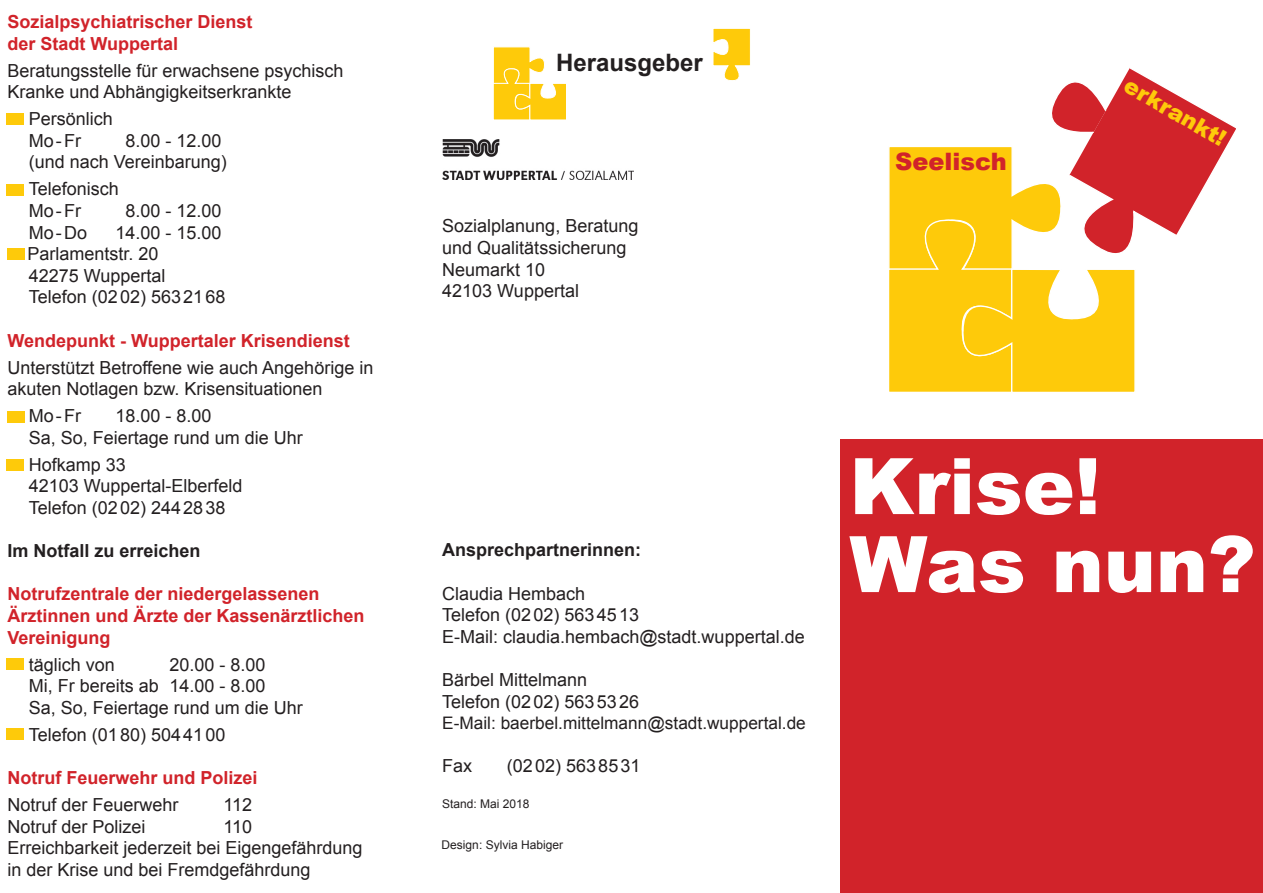
<style>
.page{position:relative;width:1263px;height:893px;background:#fff}
.page>*{position:absolute;margin:0;border:0;box-sizing:border-box;transform-origin:0 0}
.t1{font:900 78px "Arial";color:#fff}
.t2{font:700 24px "Arial";color:#231f20}
.t3{font:900 24px "Arial";color:#d1232a}
.t4{font:900 22.5px "Arial";color:#feca0a}
.t5{font:18px/21.6px "Arial";color:#231f20}
.t6{font:700 18px/21.6px "Arial";color:#d1232a}
.t7{font:700 18px "Arial";color:#231f20}
.t8{font:17.25px "Arial";color:#231f20}
.t9{font:12px "Arial";color:#231f20}
</style>
<div class="page">
<div style="left:8px;top:248px;width:17px;height:11px;background:#feca0a"></div>
<div style="left:7px;top:459px;width:17px;height:11px;background:#feca0a"></div>
<div style="left:8px;top:411px;width:17px;height:11px;background:#feca0a"></div>
<img style="left:442px;top:139px;width:191px;height:40px">
<svg style="left:493px;top:47px;width:73px;height:73px"></svg>
<svg style="left:713px;top:28px;width:37px;height:53px"></svg>
<div style="left:841px;top:439px;width:422px;height:454px;background:#d1232a"></div>
<svg style="left:889px;top:68px;width:347px;height:324px"></svg>
<div style="left:7px;top:184px;width:17px;height:12px;background:#feca0a"></div>
<div style="left:7px;top:113px;width:17px;height:11px;background:#feca0a"></div>
<div style="left:7px;top:729px;width:17px;height:11px;background:#feca0a"></div>
<div style="left:7px;top:658px;width:17px;height:12px;background:#feca0a"></div>
<p class="t6" style="left:7px;top:11px;width:247px">Sozialpsychiatrischer Dienst</p>
<p class="t6" style="left:7px;top:33px;width:172px">der Stadt Wuppertal</p>
<p class="t5" style="left:7px;top:60px;width:338px">Beratungsstelle für erwachsene psychisch<br>Kranke und Abhängigkeitserkrankte</p>
<p class="t5" style="left:29px;top:108px;width:86px">Persönlich</p>
<p class="t5" style="left:29px;top:130px;width:54px">Mo-Fr</p>
<p class="t5" style="left:125px;top:130px;width:98px">8.00 - 12.00</p>
<p class="t5" style="left:29px;top:151px;width:200px">(und nach Vereinbarung)</p>
<p class="t5" style="left:29px;top:178px;width:92px">Telefonisch</p>
<p class="t5" style="left:29px;top:200px;width:54px">Mo-Fr</p>
<p class="t5" style="left:125px;top:200px;width:98px">8.00 - 12.00</p>
<p class="t5" style="left:29px;top:222px;width:60px">Mo-Do</p>
<p class="t5" style="left:115px;top:222px;width:108px">14.00 - 15.00</p>
<p class="t5" style="left:27px;top:243px;width:133px">Parlamentstr. 20</p>
<p class="t5" style="left:29px;top:265px;width:138px">42275 Wuppertal</p>
<p class="t5" style="left:29px;top:286px;width:198px">Telefon (0202) 5632168</p>
<p class="t6" style="left:7px;top:330px;width:344px">Wendepunkt - Wuppertaler Krisendienst</p>
<p class="t5" style="left:7px;top:357px;width:367px">Unterstützt Betroffene wie auch Angehörige in akuten Notlagen bzw. Krisensituationen</p>
<p class="t5" style="left:29px;top:405px;width:54px">Mo-Fr</p>
<p class="t5" style="left:115px;top:405px;width:98px">18.00 - 8.00</p>
<p class="t5" style="left:29px;top:427px;width:276px">Sa, So, Feiertage rund um die Uhr</p>
<p class="t5" style="left:29px;top:454px;width:99px">Hofkamp 33</p>
<p class="t5" style="left:29px;top:475px;width:215px">42103 Wuppertal-Elberfeld</p>
<p class="t5" style="left:29px;top:497px;width:198px">Telefon (0202) 2442838</p>
<p class="t7" style="left:7px;top:539px;width:195px">Im Notfall zu erreichen</p>
<p class="t6" style="left:7px;top:584px;width:314px">Notrufzentrale der niedergelassenen</p>
<p class="t6" style="left:7px;top:605px;width:359px">Ärztinnen und Ärzte der Kassenärztlichen<br>Vereinigung</p>
<p class="t5" style="left:29px;top:654px;width:88px">täglich von</p>
<p class="t5" style="left:169px;top:654px;width:98px">20.00 - 8.00</p>
<p class="t5" style="left:29px;top:675px;width:238px">Mi, Fr bereits ab 14.00 - 8.00</p>
<p class="t5" style="left:29px;top:697px;width:276px">Sa, So, Feiertage rund um die Uhr</p>
<p class="t5" style="left:29px;top:724px;width:198px">Telefon (0180) 5044100</p>
<p class="t6" style="left:7px;top:767px;width:252px">Notruf Feuerwehr und Polizei</p>
<p class="t5" style="left:7px;top:794px;width:173px">Notruf der Feuerwehr</p>
<p class="t5" style="left:223px;top:794px;width:30px">112</p>
<p class="t5" style="left:7px;top:816px;width:140px">Notruf der Polizei</p>
<p class="t5" style="left:223px;top:816px;width:30px">110</p>
<p class="t5" style="left:7px;top:837px;width:357px">Erreichbarkeit jederzeit bei Eigengefährdung</p>
<p class="t5" style="left:7px;top:859px;width:305px">in der Krise und bei Fremdgefährdung</p>
<p class="t2" style="left:556px;top:47px;width:148px">Herausgeber</p>
<p class="t5" style="left:442px;top:215px;width:198px">Sozialplanung, Beratung</p>
<p class="t5" style="left:442px;top:237px;width:186px">und Qualitätssicherung</p>
<p class="t5" style="left:442px;top:259px;width:105px">Neumarkt 10</p>
<p class="t5" style="left:442px;top:280px;width:138px">42103 Wuppertal</p>
<p class="t3" style="left:895px;top:144px;width:113px">Seelisch</p>
<p class="t4" style="left:1134px;top:69px;width:115px;rotate:30deg">erkrankt!</p>
<p class="t7" style="left:442px;top:538px;width:201px">Ansprechpartnerinnen:</p>
<p class="t5" style="left:442px;top:583px;width:145px">Claudia Hembach</p>
<p class="t5" style="left:442px;top:604px;width:198px">Telefon (0202) 5634513</p>
<p class="t5" style="left:442px;top:626px;width:364px">E-Mail: claudia.hembach@stadt.wuppertal.de</p>
<p class="t5" style="left:442px;top:669px;width:147px">Bärbel Mittelmann</p>
<p class="t5" style="left:442px;top:691px;width:198px">Telefon (0202) 5635326</p>
<p class="t8" style="left:442px;top:712px;width:365px">E-Mail: baerbel.mittelmann@stadt.wuppertal.de</p>
<p class="t5" style="left:442px;top:755px;width:32px">Fax</p>
<p class="t5" style="left:507px;top:755px;width:135px">(0202) 5638531</p>
<p class="t9" style="left:442px;top:796px;width:89px">Stand: Mai 2018</p>
<p class="t9" style="left:442px;top:837px;width:123px">Design: Sylvia Habiger</p>
<p class="t1" style="left:849px;top:430px;width:253px">Krise!</p>
<p class="t1" style="left:849px;top:508px;width:408px">Was nun?</p>
</div>
